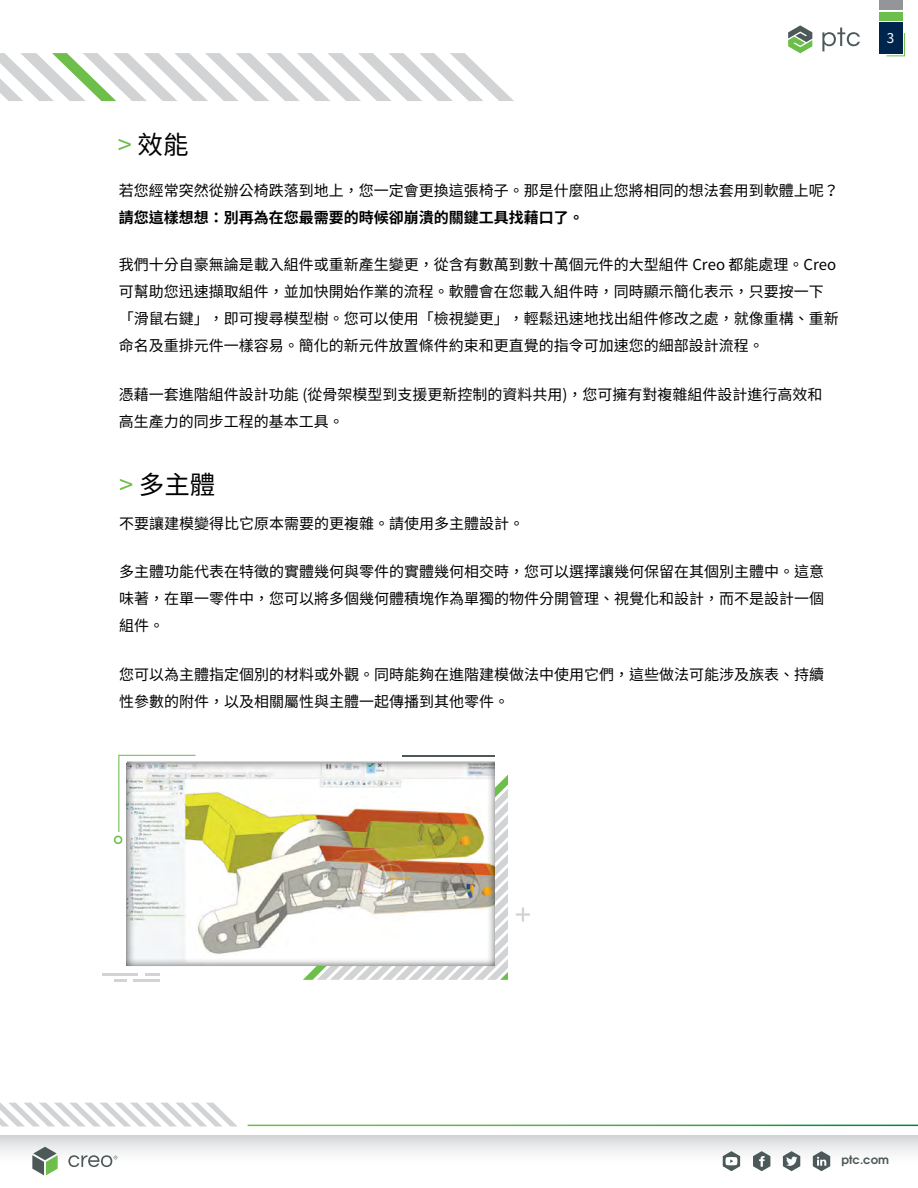
<style>
.page{position:relative;width:918px;height:1188px;background:#fff}
.page>*{position:absolute;margin:0;border:0;box-sizing:border-box;transform-origin:0 0}
.t1{font:25.5px "Noto Sans CJ Ktc";color:#000}
.t2{font:15px/27px "Noto Sans CJ Ktc";color:#000}
.t3{font:700 15px "Noto Sans CJ Ktc";color:#000}
.t4{font:13.5px "Noto Sans CJ Ktc";color:#fff}
.t5{font:700 11.55px "Te X Gyre Adventor";color:#4d5859}
.s1{color:#6ebe4b}
</style>
<div class="page">
<div style="left:0;top:1136px;width:918px;height:32px;background:linear-gradient(to bottom,#dbdcdd,#fff)"></div>
<svg style="left:813px;top:1151px;width:17px;height:20px"></svg>
<svg style="left:753px;top:1151px;width:17px;height:20px"></svg>
<svg style="left:783px;top:1151px;width:17px;height:20px"></svg>
<svg style="left:723px;top:1151px;width:17px;height:20px"></svg>
<svg style="left:68px;top:1155px;width:49px;height:12px"></svg>
<svg style="left:32px;top:1147px;width:26px;height:28px"></svg>
<svg style="left:0;top:1103px;width:237px;height:23px"></svg>
<svg style="left:788px;top:25px;width:24px;height:28px"></svg>
<svg style="left:822px;top:28px;width:38px;height:23px"></svg>
<div style="left:879px;top:22px;width:24px;height:32px;background:#00254c"></div>
<svg style="left:886px;top:33px;width:19px;height:24px"></svg>
<div style="left:879px;top:12px;width:24px;height:8px;background:#6ebe4b"></div>
<div style="left:879px;top:0;width:24px;height:10px;background:#939598"></div>
<svg style="left:0;top:53px;width:514px;height:48px"></svg>
<svg style="left:303px;top:775px;width:205px;height:205px"></svg>
<div style="left:114px;top:752px;width:393px;height:215px;background:#000;opacity:.75"></div>
<hr style="left:403px;top:755px;width:92px;height:1px;background:#4d5859">
<hr style="left:133px;top:979px;width:27px;height:2px;background:#d1d3d4">
<svg style="left:114px;top:979px;width:13px;height:2px"></svg>
<hr style="left:102px;top:973px;width:35px;height:2px;background:#d1d3d4">
<svg style="left:145px;top:973px;width:15px;height:2px"></svg>
<svg style="left:522px;top:907px;width:2px;height:15px"></svg>
<hr style="left:516px;top:913px;width:14px;height:3px;background:#d1d3d4">
<svg style="left:114px;top:754px;width:83px;height:90px"></svg>
<h1 class="t1" style="left:118px;top:131px;width:72px"><span class="s1">&gt;</span> 效能</h1>
<p class="t2" style="left:119px;top:177px;width:722px">若您經常突然從辦公椅跌落到地上，您一定會更換這張椅子。那是什麼阻止您將相同的想法套用到軟體上呢？</p>
<p class="t3" style="left:119px;top:209px;width:466px">請您這樣想想：別再為在您最需要的時候卻崩潰的關鍵工具找藉口了。</p>
<p class="t2" style="left:119px;top:251px;width:722px">我們十分自豪無論是載入組件或重新產生變更，從含有數萬到數十萬個元件的大型組件 Creo 都能處理。Creo可幫助您迅速擷取組件，並加快開始作業的流程。軟體會在您載入組件時，同時顯示簡化表示，只要按一下「滑鼠右鍵」，即可搜尋模型樹。您可以使用「檢視變更」，輕鬆迅速地找出組件修改之處，就像重構、重新命名及重排元件一樣容易。簡化的新元件放置條件約束和更直覺的指令可加速您的細部設計流程。</p>
<p class="t2" style="left:119px;top:381px;width:705px">憑藉一套進階組件設計功能 (從骨架模型到支援更新控制的資料共用)，您可擁有對複雜組件設計進行高效和高生產力的同步工程的基本工具。</p>
<h1 class="t1" style="left:119px;top:470px;width:98px"><span class="s1">&gt;</span> 多主體</h1>
<p class="t2" style="left:119px;top:510px;width:407px">不要讓建模變得比它原本需要的更複雜。請使用多主體設計。</p>
<p class="t2" style="left:119px;top:559px;width:707px;text-align:justify">多主體功能代表在特徵的實體幾何與零件的實體幾何相交時，您可以選擇讓幾何保留在其個別主體中。這意味著，在單一零件中，您可以將多個幾何體積塊作為單獨的物件分開管理、視覺化和設計，而不是設計一個組件。</p>
<p class="t2" style="left:119px;top:661px;width:707px">您可以為主體指定個別的材料或外觀。同時能夠在進階建模做法中使用它們，這些做法可能涉及族表、持續性參數的附件，以及相關屬性與主體一起傳播到其他零件。</p>
<p class="t4" style="left:887px;top:30px;width:9px">3</p>
<p class="t5" style="left:841px;top:1149px;width:49px">ptc.com</p>
</div>
